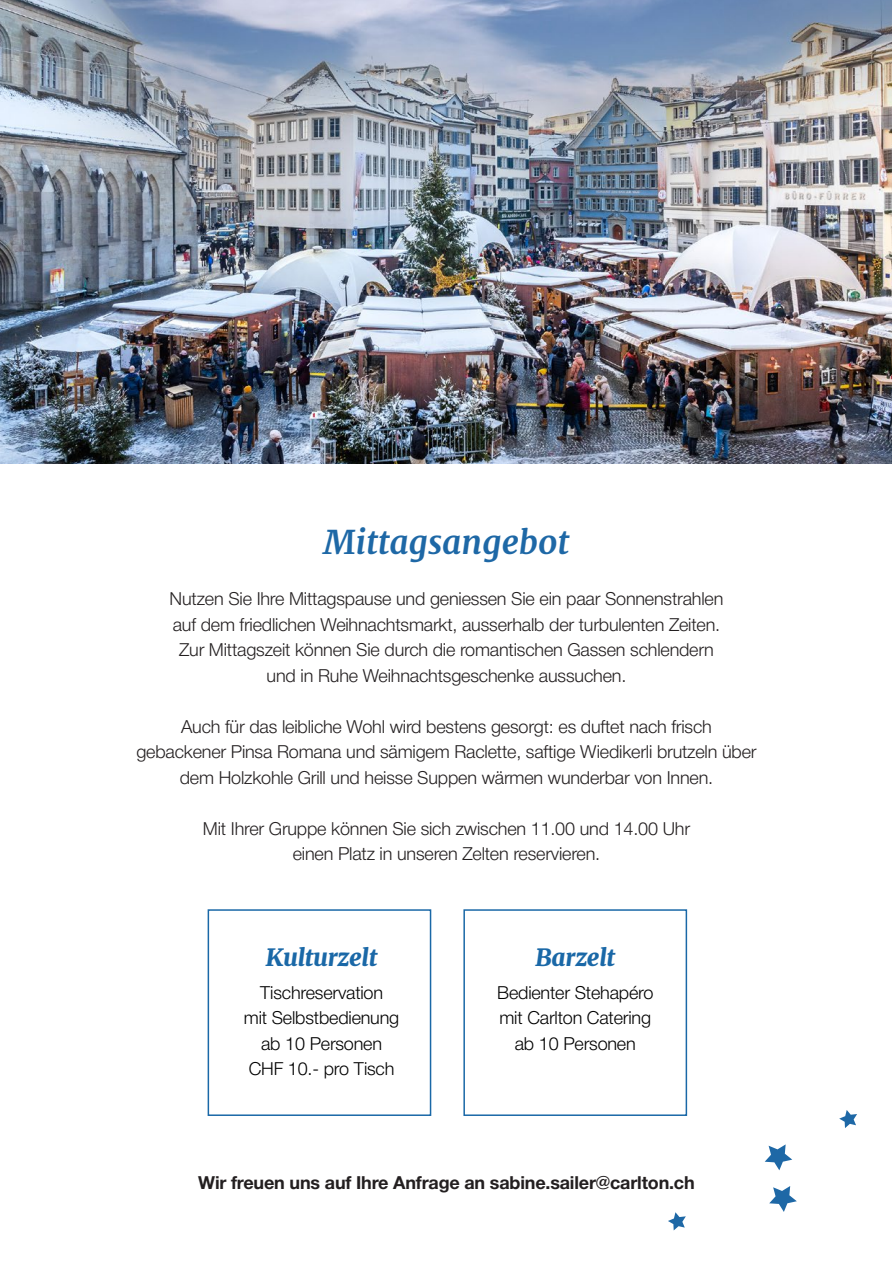
<style>
.page{position:relative;width:893px;height:1263px;background:#fff}
.page>*{position:absolute;margin:0;border:0;box-sizing:border-box;transform-origin:0 0}
.Grundtext_11p{font:italic 700 33px "Merriweather";color:#1e68a6}
.Grundtext_11p-2{font:italic 900 24px "Merriweather";letter-spacing:-.01em;color:#1a68a7}
.Grundtext_11p-3{font:300 18px/25.5px "Helvetica Neue";letter-spacing:-.01em;color:#231f20;text-align:center}
.Grundtext_11p-4{font:300 18px "Helvetica Neue";letter-spacing:-.01em;color:#000}
.Grundtext_11p-5{font:700 18px "Helvetica Neue";letter-spacing:-.01em;color:#231f20}
</style>
<div class="page">
<img style="left:0;top:0;width:892px;height:463px">
<svg style="left:769px;top:1186px;width:28px;height:26px"></svg>
<svg style="left:668px;top:1212px;width:18px;height:18px"></svg>
<svg style="left:839px;top:1110px;width:18px;height:18px"></svg>
<svg style="left:765px;top:1144px;width:27px;height:26px"></svg>
<div style="left:208px;top:909px;width:223px;height:207px;border:2px solid #1a68a7"></div>
<div style="left:463px;top:909px;width:224px;height:207px;border:2px solid #1a68a7"></div>
<p class="Grundtext_11p" style="left:324px;top:519px;width:247px">Mittagsangebot</p>
<p class="Grundtext_11p-3" style="left:170px;top:585px;width:555px">Nutzen Sie Ihre Mittagspause und geniessen Sie ein paar Sonnenstrahlen</p>
<p class="Grundtext_11p-3" style="left:173px;top:610px;width:549px">auf dem friedlichen Weihnachtsmarkt, ausserhalb der turbulenten Zeiten.</p>
<p class="Grundtext_11p-3" style="left:179px;top:636px;width:536px">Zur Mittagszeit können Sie durch die romantischen Gassen schlendern</p>
<p class="Grundtext_11p-3" style="left:267px;top:661px;width:361px">und in Ruhe Weihnachtsgeschenke aussuchen.</p>
<p class="Grundtext_11p-3" style="left:181px;top:712px;width:532px">Auch für das leibliche Wohl wird bestens gesorgt: es duftet nach frisch</p>
<p class="Grundtext_11p-3" style="left:136px;top:738px;width:622px">gebackener Pinsa Romana und sämigem Raclette, saftige Wiedikerli brutzeln über dem Holzkohle Grill und heisse Suppen wärmen wunderbar von Innen.</p>
<p class="Grundtext_11p-3" style="left:203px;top:814px;width:489px">Mit Ihrer Gruppe können Sie sich zwischen 11.00 und 14.00 Uhr</p>
<p class="Grundtext_11p-3" style="left:293px;top:840px;width:309px">einen Platz in unseren Zelten reservieren.</p>
<p class="Grundtext_11p-2" style="left:266px;top:940px;width:113px">Kulturzelt</p>
<p class="Grundtext_11p-4" style="left:260px;top:977px;width:125px">Tischreservation</p>
<p class="Grundtext_11p-4" style="left:244px;top:1003px;width:157px">mit Selbstbedienung</p>
<p class="Grundtext_11p-4" style="left:261px;top:1028px;width:123px">ab 10 Personen</p>
<p class="Grundtext_11p-4" style="left:249px;top:1054px;width:147px">CHF 10.- pro Tisch</p>
<p class="Grundtext_11p-2" style="left:535px;top:940px;width:81px">Barzelt</p>
<p class="Grundtext_11p-4" style="left:497px;top:977px;width:158px">Bedienter Stehapéro</p>
<p class="Grundtext_11p-4" style="left:499px;top:1003px;width:153px">mit Carlton Catering</p>
<p class="Grundtext_11p-4" style="left:515px;top:1028px;width:123px">ab 10 Personen</p>
<p class="Grundtext_11p-5" style="left:198px;top:1168px;width:498px">Wir freuen uns auf Ihre Anfrage an sabine.sailer@carlton.ch</p>
</div>
